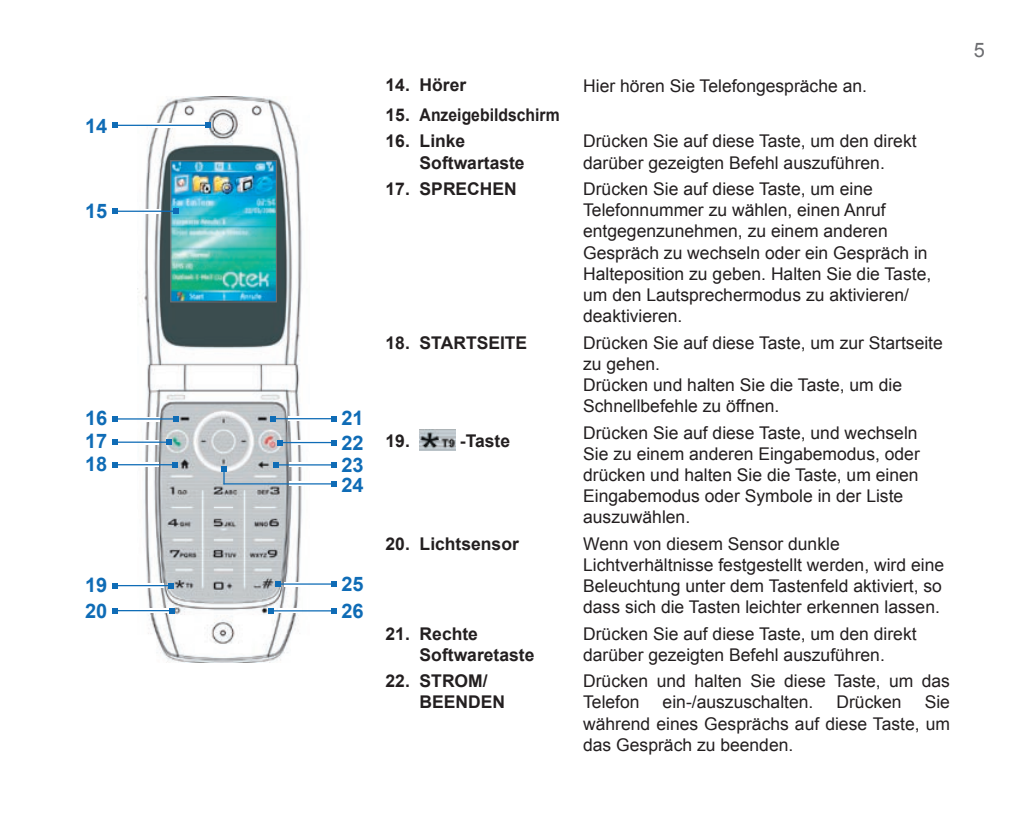
<style>
.page{position:relative;width:1028px;height:837px;background:#fff}
.page>*{position:absolute;margin:0;border:0;box-sizing:border-box;transform-origin:0 0}
.t1{font:700 20px/23px "Arial";color:#0f6cb6}
.t2{font:20px "Arial";color:#6c6d70}
.t3{font:17.5px/21px "Arial";color:#231f20}
.t4{font:700 17.5px/21px "Arial";color:#231f20}
</style>
<div class="page">
<img style="left:419px;top:429px;width:36px;height:21px">
<img style="left:138px;top:96px;width:171px;height:566px">
<div style="left:144px;top:208px;width:16px;height:5px;background:#fff"></div>
<svg style="left:144px;top:416px;width:16px;height:5px"></svg>
<svg style="left:137px;top:462px;width:21px;height:5px"></svg>
<hr style="left:115px;top:418px;width:61px;height:1px;background:#0f6cb6">
<svg style="left:112px;top:416px;width:5px;height:5px"></svg>
<svg style="left:174px;top:416px;width:5px;height:5px"></svg>
<svg style="left:287px;top:416px;width:24px;height:5px"></svg>
<svg style="left:153px;top:123px;width:52px;height:4px"></svg>
<hr style="left:115px;top:125px;width:93px;height:1px;background:#0f6cb6">
<svg style="left:205px;top:123px;width:5px;height:5px"></svg>
<svg style="left:112px;top:123px;width:5px;height:5px"></svg>
<div style="left:141px;top:583px;width:23px;height:5px;background:#bfd7eb"></div>
<hr style="left:115px;top:584px;width:56px;height:2px;background:#0f6cb6">
<svg style="left:112px;top:583px;width:5px;height:5px"></svg>
<svg style="left:168px;top:583px;width:5px;height:5px"></svg>
<svg style="left:221px;top:466px;width:5px;height:18px"></svg>
<svg style="left:144px;top:439px;width:15px;height:5px"></svg>
<hr style="left:115px;top:441px;width:54px;height:1px;background:#0f6cb6">
<svg style="left:112px;top:439px;width:5px;height:5px"></svg>
<svg style="left:166px;top:439px;width:5px;height:5px"></svg>
<hr style="left:115px;top:464px;width:60px;height:1px;background:#0f6cb6">
<svg style="left:112px;top:462px;width:5px;height:5px"></svg>
<svg style="left:173px;top:462px;width:5px;height:5px"></svg>
<div style="left:141px;top:608px;width:28px;height:5px;background:#b9d4e9"></div>
<hr style="left:115px;top:609px;width:57px;height:2px;background:#0f6cb6">
<svg style="left:112px;top:608px;width:5px;height:5px"></svg>
<svg style="left:169px;top:608px;width:5px;height:5px"></svg>
<hr style="left:273px;top:418px;width:61px;height:1px;background:#0f6cb6">
<svg style="left:270px;top:416px;width:5px;height:5px"></svg>
<svg style="left:331px;top:416px;width:5px;height:5px"></svg>
<svg style="left:292px;top:440px;width:23px;height:5px"></svg>
<svg style="left:289px;top:462px;width:24px;height:5px"></svg>
<svg style="left:289px;top:481px;width:24px;height:5px"></svg>
<svg style="left:284px;top:581px;width:24px;height:5px"></svg>
<svg style="left:278px;top:608px;width:24px;height:5px"></svg>
<hr style="left:223px;top:483px;width:111px;height:1px;background:#0f6cb6">
<svg style="left:331px;top:481px;width:5px;height:5px"></svg>
<hr style="left:280px;top:442px;width:54px;height:1px;background:#0f6cb6">
<svg style="left:277px;top:440px;width:5px;height:5px"></svg>
<svg style="left:331px;top:440px;width:5px;height:5px"></svg>
<hr style="left:276px;top:464px;width:58px;height:1px;background:#0f6cb6">
<svg style="left:274px;top:462px;width:5px;height:5px"></svg>
<svg style="left:331px;top:462px;width:5px;height:5px"></svg>
<hr style="left:278px;top:583px;width:56px;height:1px;background:#0f6cb6">
<svg style="left:276px;top:581px;width:5px;height:5px"></svg>
<svg style="left:331px;top:581px;width:5px;height:5px"></svg>
<hr style="left:271px;top:610px;width:63px;height:1px;background:#0f6cb6">
<svg style="left:268px;top:608px;width:5px;height:5px"></svg>
<svg style="left:331px;top:608px;width:5px;height:5px"></svg>
<img style="left:172px;top:162px;width:103px;height:138px">
<div style="left:170px;top:160px;width:107px;height:142px;border:1px solid #6c6d70"></div>
<hr style="left:115px;top:210px;width:61px;height:2px;background:#0f6cb6">
<svg style="left:112px;top:209px;width:5px;height:5px"></svg>
<svg style="left:174px;top:209px;width:5px;height:5px"></svg>
<p class="t1" style="left:85px;top:115px;width:24px">14</p>
<p class="t1" style="left:85px;top:200px;width:24px">15</p>
<p class="t1" style="left:85px;top:407px;width:24px;text-align:justify">16<br>17<br>18</p>
<p class="t1" style="left:341px;top:405px;width:24px;line-height:25.2px">21<br>22</p>
<p class="t1" style="left:341px;top:455px;width:24px;line-height:20.5px">23<br>24</p>
<p class="t1" style="left:85px;top:572px;width:24px;line-height:26px">19<br>20</p>
<p class="t1" style="left:341px;top:572px;width:24px;line-height:26px">25<br>26</p>
<p class="t4" style="left:385px;top:75px;width:82px">14. Hörer</p>
<p class="t3" style="left:583px;top:76px;width:285px">Hier hören Sie Telefongespräche an.</p>
<p class="t4" style="left:385px;top:104px;width:176px">15. Anzeigebildschirm</p>
<p class="t4" style="left:419px;top:131px;width:107px;text-indent:-34px">16. Linke<br>Softwartaste</p>
<p class="t3" style="left:583px;top:131px;width:335px">Drücken Sie auf diese Taste, um den direkt darüber gezeigten Befehl auszuführen.</p>
<p class="t4" style="left:385px;top:179px;width:133px">17. SPRECHEN</p>
<p class="t3" style="left:583px;top:179px;width:349px">Drücken Sie auf diese Taste, um eine Telefonnummer zu wählen, einen Anruf entgegenzunehmen, zu einem anderen Gespräch zu wechseln oder ein Gespräch in Halteposition zu geben. Halten Sie die Taste, um den Lautsprechermodus zu aktivieren/ deaktivieren.</p>
<p class="t4" style="left:385px;top:332px;width:143px">18. STARTSEITE</p>
<p class="t3" style="left:583px;top:332px;width:361px">Drücken Sie auf diese Taste, um zur Startseite zu gehen.<br>Drücken und halten Sie die Taste, um die<br>Schnellbefehle zu öffnen.</p>
<p class="t4" style="left:385px;top:431px;width:26px">19.</p>
<p class="t4" style="left:460px;top:431px;width:52px">-Taste</p>
<p class="t3" style="left:583px;top:422px;width:338px">Drücken Sie auf diese Taste, und wechseln Sie zu einem anderen Eingabemodus, oder drücken und halten Sie die Taste, um einen Eingabemodus oder Symbole in der Liste auszuwählen.</p>
<p class="t4" style="left:385px;top:533px;width:135px">20. Lichtsensor</p>
<p class="t3" style="left:583px;top:533px;width:362px">Wenn von diesem Sensor dunkle Lichtverhältnisse festgestellt werden, wird eine Beleuchtung unter dem Tastenfeld aktiviert, so dass sich die Tasten leichter erkennen lassen.</p>
<p class="t4" style="left:419px;top:623px;width:116px;text-indent:-34px">21. Rechte<br>Softwaretaste</p>
<p class="t3" style="left:583px;top:622px;width:335px">Drücken Sie auf diese Taste, um den direkt darüber gezeigten Befehl auszuführen.</p>
<p class="t4" style="left:419px;top:671px;width:87px;text-indent:-34px">22. STROM/<br>BEENDEN</p>
<p class="t3" style="left:583px;top:670px;width:368px">Drücken und halten Sie diese Taste, um das<br>Telefon</p>
<p class="t3" style="left:583px;top:691px;width:368px;text-align:justify;text-indent:341px">Sie während eines Gesprächs auf diese Taste, um das Gespräch zu beenden.</p>
<p class="t3" style="left:662px;top:691px;width:152px">ein-/auszuschalten.</p>
<p class="t3" style="left:836px;top:691px;width:67px">Drücken</p>
<p class="t2" style="left:973px;top:37px;width:13px">5</p>
</div>
